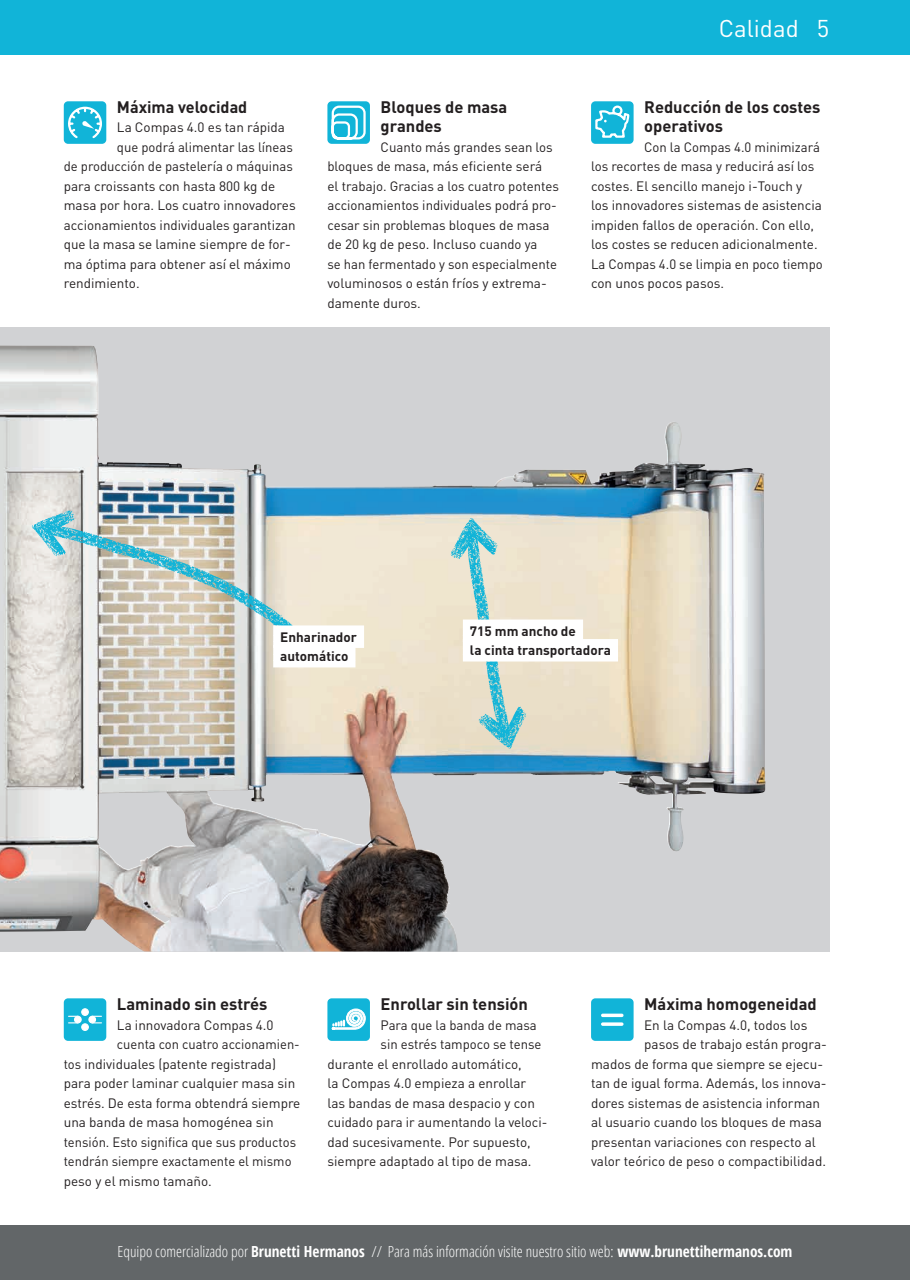
<style>
.page{position:relative;width:910px;height:1280px;background:#fff}
.page>*{position:absolute;margin:0;border:0;box-sizing:border-box;transform-origin:0 0}
.t1{font:24px "DIN Pro";color:#fff}
.t2{font:700 16.5px/19.5px "DIN Pro";color:#231f20}
.t3{font:300 condensed 15.3px "Open Sans";color:#fff}
.t4{font:13.5px/19.5px "DIN Pro";color:#231f20}
.t5{font:13.5px "DIN Pro";color:#231f20;scale:.96 1}
.t6{font:700 13.5px/19.5px "DIN Pro";color:#231f20}
.s1{color:#fff}
.s2{font-weight:700}
</style>
<div class="page">
<div style="left:0;top:0;width:910px;height:54px;background:#11b4d8"></div>
<svg style="left:0;top:327px;width:829px;height:624px;fill:#d1d2d4"></svg>
<img style="left:0;top:771px;width:672px;height:180px">
<div style="left:64px;top:101px;width:42px;height:43px;background:#11b4d8;border-radius:4px"></div>
<svg style="left:68px;top:106px;width:34px;height:33px"></svg>
<div style="left:327px;top:101px;width:43px;height:43px;background:#11b4d8;border-radius:4px"></div>
<svg style="left:331px;top:105px;width:35px;height:35px"></svg>
<div style="left:327px;top:998px;width:43px;height:43px;background:#11b4d8;border-radius:4px"></div>
<svg style="left:331px;top:1008px;width:35px;height:22px"></svg>
<div style="left:591px;top:101px;width:43px;height:43px;background:#11b4d8;border-radius:4px"></div>
<svg style="left:594px;top:101px;width:37px;height:37px"></svg>
<div style="left:64px;top:998px;width:42px;height:43px;background:#11b4d8;border-radius:4px"></div>
<div style="left:81px;top:1008px;width:8px;height:8px;border:1px solid #fff;border-radius:50%"></div>
<div style="left:81px;top:1023px;width:8px;height:8px;border:1px solid #fff;border-radius:50%"></div>
<svg style="left:69px;top:1009px;width:32px;height:21px"></svg>
<div style="left:591px;top:998px;width:43px;height:43px;background:#11b4d8;border-radius:4px"></div>
<hr style="left:601px;top:1014px;width:22px;height:3px;background:#fff;border-radius:2px">
<svg style="left:601px;top:1022px;width:22px;height:4px"></svg>
<svg style="left:451px;top:518px;width:76px;height:231px"></svg>
<div style="left:463px;top:619px;width:120px;height:23px;background:#fff"></div>
<div style="left:463px;top:639px;width:155px;height:22px;background:#fff"></div>
<svg style="left:32px;top:510px;width:280px;height:152px"></svg>
<div style="left:273px;top:625px;width:91px;height:23px;background:#fff"></div>
<div style="left:273px;top:645px;width:82px;height:22px;background:#fff"></div>
<div style="left:0;top:1226px;width:910px;height:54px;background:#626668"></div>
<p class="t2" style="left:117px;top:97px;width:132px">Máxima velocidad</p>
<p class="t4" style="left:117px;top:117px;width:170px">La Compas 4.0 es tan rápida</p>
<p class="t4" style="left:117px;top:137px;width:178px">que podrá alimentar las líneas</p>
<p class="t4" style="left:64px;top:156px;width:231px">de producción de pastelería o máquinas</p>
<p class="t4" style="left:64px;top:176px;width:213px">para croissants con hasta 800 kg de</p>
<p class="t4" style="left:64px;top:195px;width:233px">masa por hora. Los cuatro innovadores</p>
<p class="t4" style="left:64px;top:215px;width:233px">accionamientos individuales garantizan</p>
<p class="t4" style="left:64px;top:234px;width:228px">que la masa se lamine siempre de for-</p>
<p class="t4" style="left:64px;top:254px;width:229px">ma óptima para obtener así el máximo</p>
<p class="t4" style="left:64px;top:273px;width:77px">rendimiento.</p>
<p class="t2" style="left:381px;top:97px;width:128px">Bloques de masa grandes</p>
<p class="t4" style="left:327px;top:137px;width:233px;text-indent:53px">Cuanto más grandes sean los bloques de masa, más eficiente será<br>el trabajo. Gracias a los cuatro potentes accionamientos individuales podrá pro&shy;cesar sin problemas bloques de masa de 20 kg de peso. Incluso cuando ya<br>se han fermentado y son especialmente voluminosos o están fríos y extrema&shy;damente duros.</p>
<h1 class="t1" style="left:719px;top:12px;width:112px">Calidad 5</h1>
<p class="t2" style="left:644px;top:97px;width:178px">Reducción de los costes operativos</p>
<p class="t4" style="left:591px;top:137px;width:233px;text-indent:53px">Con la Compas 4.0 minimizará los recortes de masa y reducirá así los costes. El sencillo manejo i-Touch y los innovadores sistemas de asistencia impiden fallos de operación. Con ello, los costes se reducen adicionalmente.<br>La Compas 4.0 se limpia en poco tiempo con unos pocos pasos.</p>
<p class="t6" style="left:273px;top:626px;width:92px"><span class="s1">x</span>Enharinador<span class="s1">x x</span>automático<span class="s1">x</span></p>
<p class="t6" style="left:463px;top:620px;width:157px"><span class="s1">x</span>715 mm ancho de<span class="s1">x<br>x</span>la cinta transportadora<span class="s1">x</span></p>
<p class="t2" style="left:117px;top:994px;width:152px">Laminado sin estrés</p>
<p class="t4" style="left:117px;top:1014px;width:158px">La innovadora Compas 4.0</p>
<p class="t5" style="left:117px;top:1035px;width:192px">cuenta con cuatro accionamien-</p>
<p class="t5" style="left:64px;top:1054px;width:223px">tos individuales (patente registrada)</p>
<p class="t4" style="left:64px;top:1073px;width:233px">para poder laminar cualquier masa sin</p>
<p class="t4" style="left:64px;top:1092px;width:238px">estrés. De esta forma obtendrá siempre</p>
<p class="t4" style="left:64px;top:1112px;width:211px">una banda de masa homogénea sin</p>
<p class="t5" style="left:64px;top:1132px;width:243px">tensión. Esto significa que sus productos</p>
<p class="t5" style="left:64px;top:1152px;width:239px">tendrán siempre exactamente el mismo</p>
<p class="t4" style="left:64px;top:1170px;width:150px">peso y el mismo tamaño.</p>
<p class="t2" style="left:381px;top:994px;width:149px">Enrollar sin tensión</p>
<p class="t4" style="left:381px;top:1014px;width:158px">Para que la banda de masa</p>
<p class="t4" style="left:381px;top:1034px;width:163px">sin estrés tampoco se tense</p>
<p class="t4" style="left:327px;top:1053px;width:196px">durante el enrollado automático,</p>
<p class="t4" style="left:327px;top:1073px;width:200px">la Compas 4.0 empieza a enrollar</p>
<p class="t4" style="left:327px;top:1092px;width:209px">las bandas de masa despacio y con</p>
<p class="t4" style="left:327px;top:1112px;width:221px">cuidado para ir aumentando la veloci-</p>
<p class="t4" style="left:327px;top:1131px;width:205px">dad sucesivamente. Por supuesto,</p>
<p class="t4" style="left:327px;top:1151px;width:206px">siempre adaptado al tipo de masa.</p>
<p class="t2" style="left:644px;top:994px;width:174px">Máxima homogeneidad</p>
<p class="t4" style="left:644px;top:1014px;width:165px">En la Compas 4.0, todos los</p>
<p class="t4" style="left:644px;top:1034px;width:184px">pasos de trabajo están progra-</p>
<p class="t4" style="left:591px;top:1053px;width:234px">mados de forma que siempre se ejecu-</p>
<p class="t4" style="left:591px;top:1073px;width:237px">tan de igual forma. Además, los innova-</p>
<p class="t4" style="left:591px;top:1092px;width:231px">dores sistemas de asistencia informan</p>
<p class="t4" style="left:591px;top:1112px;width:232px">al usuario cuando los bloques de masa</p>
<p class="t4" style="left:591px;top:1131px;width:226px">presentan variaciones con respecto al</p>
<p class="t4" style="left:591px;top:1151px;width:237px">valor teórico de peso o compactibilidad.</p>
<p class="t3" style="left:118px;top:1241px;width:676px">Equipo comercializado por <span class="s2">Brunetti Hermanos</span> // Para más información visite nuestro sitio web: <span class="s2">www.brunettihermanos.com</span></p>
</div>
